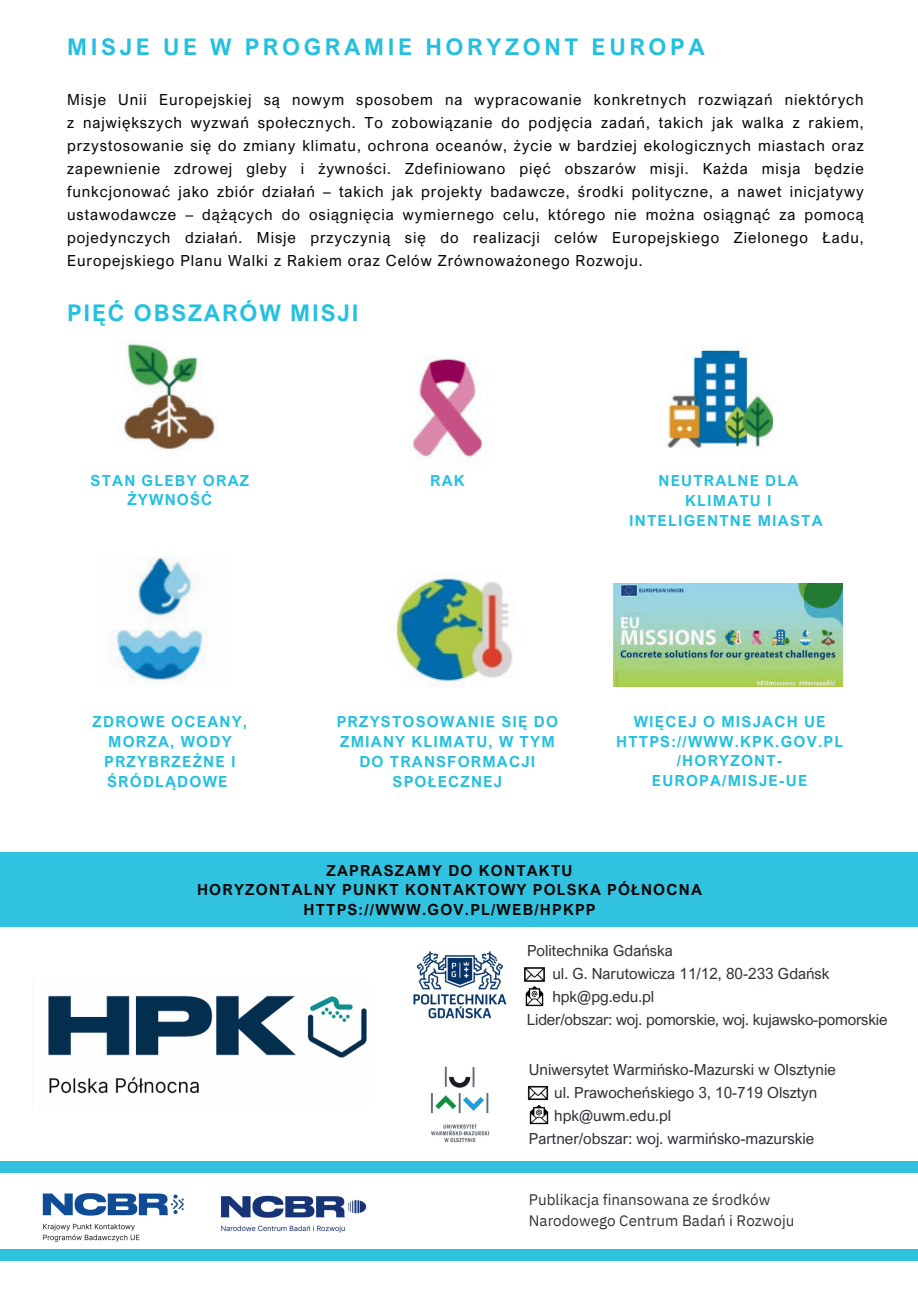
<style>
.page{position:relative;width:918px;height:1289px;background:#fff}
.page>*{position:absolute;margin:0;border:0;box-sizing:border-box;transform-origin:0 0}
.t1{font:700 22.95px "Arial Nova";letter-spacing:.16em;color:#24c0e0}
.t2{font:700 22.95px "Arial Nova";letter-spacing:.08em;color:#24c0e0}
.t3{font:15.3px/23px "Arial Nova";letter-spacing:.06em;color:#080704;text-align:justify}
.t4{font:15.3px "Arial Nova";color:#31333a}
.t5{font:700 15.3px/20.1px "Arial Nova";letter-spacing:.08em;color:#24c0e0;text-align:center}
.t6{font:700 15.3px/19.5px "Arial Nova";letter-spacing:.08em;color:#080704;text-align:center}
.t7{font:15.15px/20.5px "IBM Plex Sans";color:#31333a}
</style>
<div class="page">
<img style="left:411px;top:358px;width:71px;height:99px">
<img style="left:124px;top:342px;width:92px;height:108px">
<img style="left:116px;top:557px;width:90px;height:124px">
<img style="left:667px;top:348px;width:106px;height:100px">
<img style="left:396px;top:576px;width:117px;height:110px">
<img style="left:613px;top:583px;width:230px;height:103px">
<div style="left:0;top:852px;width:918px;height:74px;background:#32c2e1"></div>
<img style="left:413px;top:951px;width:94px;height:68px">
<img style="left:430px;top:1066px;width:60px;height:77px">
<img style="left:207px;top:1172px;width:161px;height:61px">
<img style="left:33px;top:1172px;width:174px;height:70px">
<img style="left:48px;top:995px;width:319px;height:99px">
<div style="left:0;top:1161px;width:918px;height:11px;background:#32c2e1"></div>
<div style="left:0;top:1248px;width:918px;height:11px;background:#32c2e1"></div>
<img style="left:524px;top:967px;width:21px;height:15px">
<img style="left:525px;top:986px;width:19px;height:19px">
<img style="left:529px;top:1105px;width:20px;height:19px">
<img style="left:527px;top:1085px;width:22px;height:16px">
<h1 class="t1" style="left:67px;top:33px;width:639px">MISJE UE W PROGRAMIE HORYZONT EUROPA</h1>
<p class="t3" style="left:67px;top:88px;width:798px">Misje Unii Europejskiej są nowym sposobem na wypracowanie konkretnych rozwiązań niektórych z największych wyzwań społecznych. To zobowiązanie do podjęcia zadań, takich jak walka z rakiem, przystosowanie się do zmiany klimatu, ochrona oceanów, życie w bardziej ekologicznych miastach oraz zapewnienie zdrowej gleby i żywności. Zdefiniowano pięć obszarów misji. Każda misja będzie funkcjonować jako zbiór działań – takich jak projekty badawcze, środki polityczne, a nawet inicjatywy ustawodawcze – dążących do osiągnięcia wymiernego celu, którego nie można osiągnąć za pomocą pojedynczych działań. Misje przyczynią się do realizacji celów Europejskiego Zielonego Ładu, Europejskiego Planu Walki z Rakiem oraz Celów Zrównoważonego Rozwoju.</p>
<h1 class="t2" style="left:67px;top:299px;width:293px">PIĘĆ OBSZARÓW MISJI</h1>
<p class="t5" style="left:91px;top:470px;width:160px;line-height:19.5px">STAN GLEBY ORAZ<br>ŻYWNOŚĆ</p>
<p class="t5" style="left:430px;top:471px;width:36px">RAK</p>
<p class="t5" style="left:629px;top:470px;width:195px">NEUTRALNE DLA<br>KLIMATU I<br>INTELIGENTNE MIASTA</p>
<p class="t5" style="left:93px;top:711px;width:156px">ZDROWE OCEANY,<br>MORZA, WODY<br>PRZYBRZEŻNE I<br>ŚRÓDLĄDOWE</p>
<p class="t5" style="left:337px;top:711px;width:223px">PRZYSTOSOWANIE SIĘ DO<br>ZMIANY KLIMATU, W TYM<br>DO TRANSFORMACJI<br>SPOŁECZNEJ</p>
<p class="t5" style="left:616px;top:711px;width:228px;line-height:19.5px">WIĘCEJ O MISJACH UE<br>HTTPS://WWW.KPK.GOV.PL /HORYZONT-<br>EUROPA/MISJE-UE</p>
<p class="t6" style="left:197px;top:860px;width:506px">ZAPRASZAMY DO KONTAKTU<br>HORYZONTALNY PUNKT KONTAKTOWY POLSKA PÓŁNOCNA<br>HTTPS://WWW.GOV.PL/WEB/HPKPP</p>
<p class="t4" style="left:527px;top:941px;width:147px">Politechnika Gdańska</p>
<p class="t4" style="left:552px;top:964px;width:279px">ul. G. Narutowicza 11/12, 80-233 Gdańsk</p>
<p class="t4" style="left:552px;top:987px;width:104px">hpk@pg.edu.pl</p>
<p class="t4" style="left:527px;top:1010px;width:362px">Lider/obszar: woj. pomorskie, woj. kujawsko-pomorskie</p>
<p class="t4" style="left:529px;top:1060px;width:308px">Uniwersytet Warmińsko-Mazurski w Olsztynie</p>
<p class="t4" style="left:554px;top:1083px;width:265px">ul. Prawocheńskiego 3, 10-719 Olsztyn</p>
<p class="t4" style="left:554px;top:1106px;width:118px">hpk@uwm.edu.pl</p>
<p class="t4" style="left:529px;top:1129px;width:287px">Partner/obszar: woj. warmińsko-mazurskie</p>
<p class="t7" style="left:529px;top:1188px;width:267px">Publikacja finansowana ze środków<br>Narodowego Centrum Badań i Rozwoju</p>
</div>
